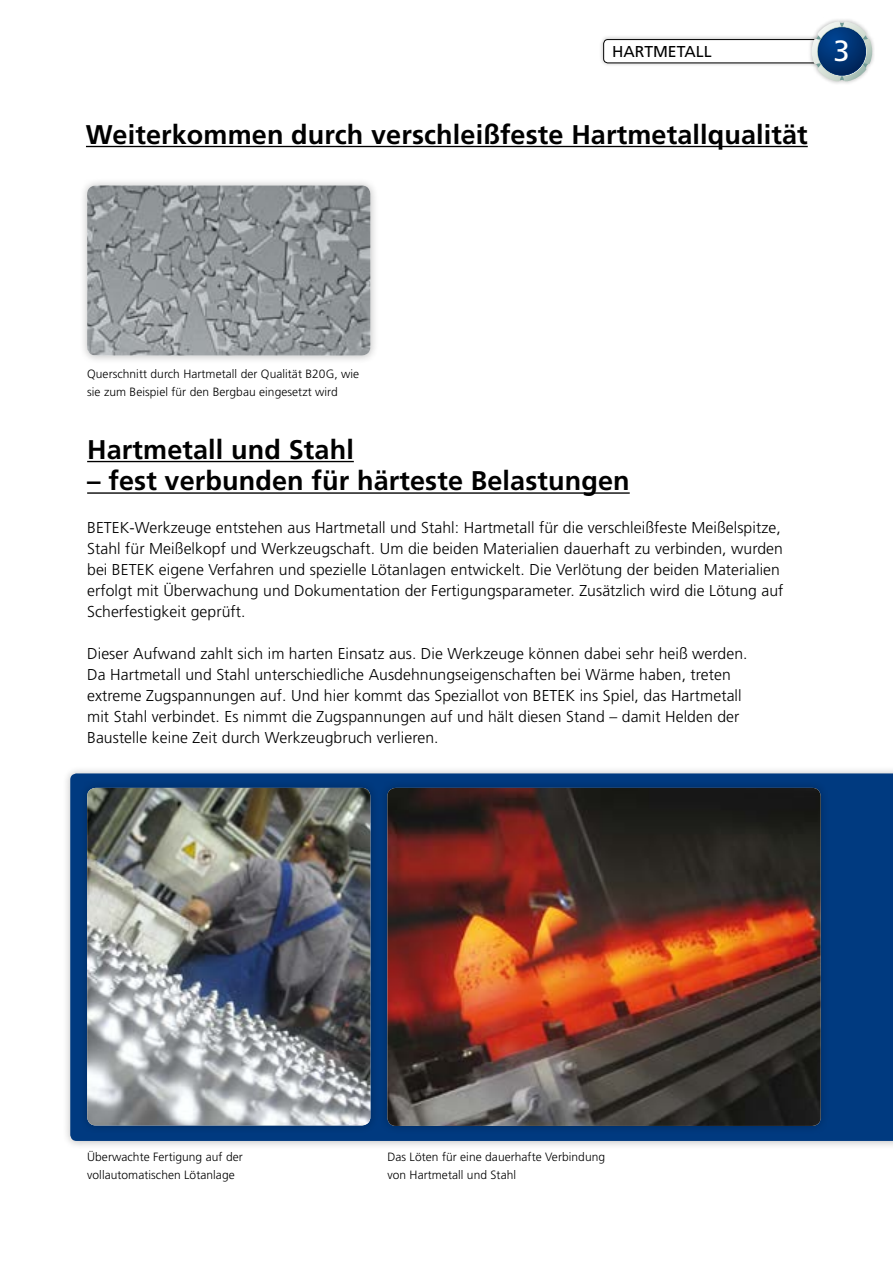
<style>
.page{position:relative;width:893px;height:1263px;background:#fff}
.page>*{position:absolute;margin:0;border:0;box-sizing:border-box;transform-origin:0 0}
.t1{font:29.25px "Frutiger";color:#fff}
.t2{font:700 27px "Frutiger";letter-spacing:.005em;color:#000}
.t3{font:300 15.75px/21px "Frutiger";letter-spacing:.005em;color:#000}
.t4{font:15.75px "Frutiger";color:#000}
.t5{font:300 12px/18px "Frutiger";letter-spacing:.005em;color:#000}
</style>
<div class="page">
<div style="left:62px;top:765px;width:831px;height:384px;background:#000;opacity:.25"></div>
<div style="left:70px;top:773px;width:823px;height:368px;background:#003a80"></div>
<div style="left:79px;top:780px;width:300px;height:354px;background:#000;opacity:.25"></div>
<img style="left:87px;top:788px;width:283px;height:337px">
<div style="left:79px;top:178px;width:300px;height:186px;background:#000;opacity:.25"></div>
<img style="left:87px;top:185px;width:283px;height:170px">
<div style="left:379px;top:780px;width:450px;height:354px;background:#003779"></div>
<img style="left:387px;top:788px;width:434px;height:338px">
<hr style="left:87px;top:461px;width:267px;height:1px;background:#000">
<hr style="left:87px;top:492px;width:543px;height:2px;background:#000">
<hr style="left:86px;top:146px;width:722px;height:1px;background:#000">
<div style="left:599px;top:35px;width:243px;height:32px;background:#000;opacity:.25"></div>
<div style="left:604px;top:40px;width:234px;height:23px;background:#fff;border-radius:4px"></div>
<div style="left:603px;top:39px;width:236px;height:24px;border:1px solid #000;border-radius:4px"></div>
<div style="left:807px;top:17px;width:68px;height:68px;background:#000;opacity:.25"></div>
<svg style="left:812px;top:21px;width:60px;height:60px"></svg>
<p class="t4" style="left:612px;top:42px;width:101px">HARTMETALL</p>
<h1 class="t1" style="left:833px;top:34px;width:18px">3</h1>
<h2 class="t2" style="left:86px;top:119px;width:723px">Weiterkommen durch verschleißfeste Hartmetallqualität</h2>
<p class="t5" style="left:87px;top:365px;width:274px">Querschnitt durch Hartmetall der Qualität B20G, wie sie zum Beispiel für den Bergbau eingesetzt wird</p>
<h2 class="t2" style="left:87px;top:434px;width:268px">Hartmetall und Stahl</h2>
<h2 class="t2" style="left:87px;top:465px;width:544px">– fest verbunden für härteste Belastungen</h2>
<p class="t3" style="left:87px;top:517px;width:698px">BETEK-Werkzeuge entstehen aus Hartmetall und Stahl: Hartmetall für die verschleißfeste Meißelspitze, Stahl für Meißelkopf und Werkzeugschaft. Um die beiden Materialien dauerhaft zu verbinden, wurden bei BETEK eigene Verfahren und spezielle Lötanlagen entwickelt. Die Verlötung der beiden Materialien erfolgt mit Überwachung und Dokumentation der Fertigungsparameter. Zusätzlich wird die Lötung auf Scherfestigkeit geprüft.</p>
<p class="t3" style="left:87px;top:643px;width:662px">Dieser Aufwand zahlt sich im harten Einsatz aus. Die Werkzeuge können dabei sehr heiß werden.<br>Da Hartmetall und Stahl unterschiedliche Ausdehnungseigenschaften bei Wärme haben, treten extreme Zugspannungen auf. Und hier kommt das Speziallot von BETEK ins Spiel, das Hartmetall mit Stahl verbindet. Es nimmt die Zugspannungen auf und hält diesen Stand – damit Helden der Baustelle keine Zeit durch Werkzeugbruch verlieren.</p>
<p class="t5" style="left:87px;top:1148px;width:157px">Überwachte Fertigung auf der vollautomatischen Lötanlage</p>
<p class="t5" style="left:387px;top:1148px;width:219px">Das Löten für eine dauerhafte Verbindung von Hartmetall und Stahl</p>
</div>
